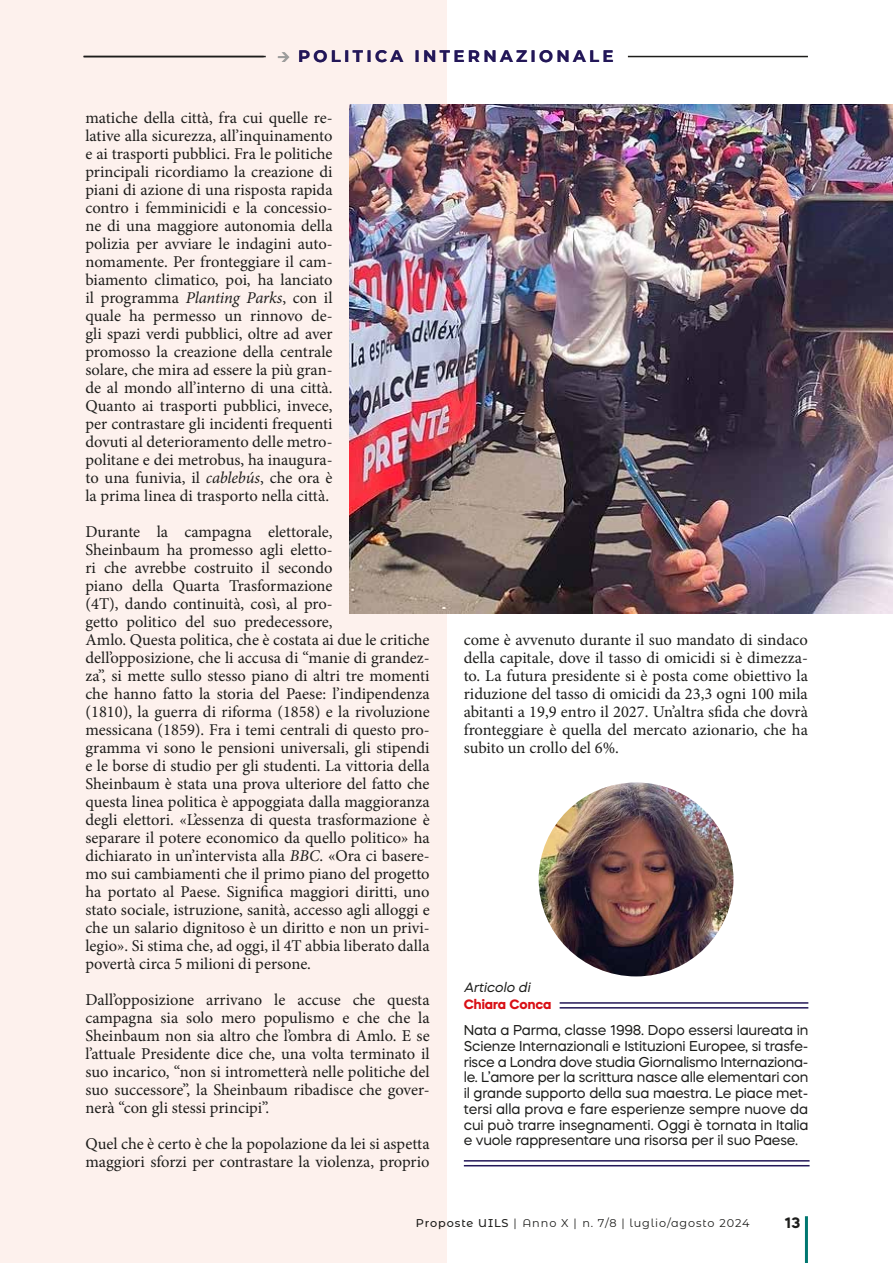
<style>
.page{position:relative;width:893px;height:1263px;background:#fff}
.page>*{position:absolute;margin:0;border:0;box-sizing:border-box;transform-origin:0 0}
.t1{font:16.5px/18px "Minion Pro";color:#1d1d1b;text-align:justify}
.t2{font:700 16.5px "Montserrat";letter-spacing:.2em;color:#231758}
.t3{font:700 15px "Mazzard H";color:#1d1d1b}
.t4{font:14.25px/15.8px "Mazzard H";letter-spacing:-.01em;color:#1d1d1b;text-align:justify}
.t5{font:700 13.5px "Mazzard H";color:#d91016}
.t6{font:italic 13.5px "Mazzard H";color:#1d1d1b}
.t7{font:11.25px "Montserrat Alternates";letter-spacing:.08em;color:#1d1d1b}
.s1{font-style:italic}
.s2{font-weight:500}
</style>
<div class="page">
<hr style="left:805px;top:1216px;width:3px;height:47px;background:#007770">
<div style="left:0;top:0;width:447px;height:1263px;background:#fdeee9"></div>
<hr style="left:560px;top:1002px;width:248px;height:2px;background:#231758">
<hr style="left:560px;top:1007px;width:248px;height:1px;background:#231758">
<img style="left:539px;top:782px;width:194px;height:194px;border-radius:97px">
<hr style="left:464px;top:1160px;width:346px;height:1px;background:#231758">
<hr style="left:464px;top:1165px;width:346px;height:1px;background:#231758">
<img style="left:350px;top:104px;width:543px;height:509px">
<hr style="left:84px;top:56px;width:182px;height:1px;background:#1d1d1b">
<hr style="left:628px;top:56px;width:180px;height:1px;background:#1d1d1b">
<p class="t2" style="left:298px;top:45px;width:317px">POLITICA INTERNAZIONALE</p>
<p class="t1" style="left:85px;top:109px;width:249px">matiche della città, fra cui quelle re&shy;lative alla sicurezza, all’inquinamento e ai trasporti pubblici. Fra le politiche principali ricordiamo la creazione di piani di azione di una risposta rapida contro i femminicidi e la concessio&shy;ne di una maggiore autonomia della polizia per avviare le indagini auto&shy;nomamente. Per fronteggiare il cam&shy;biamento climatico, poi, ha lanciato il programma <span class="s1">Planting Parks</span>, con il quale ha permesso un rinnovo de&shy;gli spazi verdi pubblici, oltre ad aver promosso la creazione della centrale solare, che mira ad essere la più gran&shy;de al mondo all’interno di una città.<br>Quanto ai trasporti pubblici, invece, per contrastare gli incidenti frequenti dovuti al deterioramento delle metro&shy;politane e dei metrobus, ha inaugura&shy;to una funivia, il <span class="s1">cablebús</span>, che ora è la prima linea di trasporto nella città.</p>
<p class="t1" style="left:85px;top:523px;width:346px;text-align:left">Durante la campagna elettorale,<br>Sheinbaum ha promesso agli eletto-<br>ri che avrebbe costruito il secondo<br>piano della Quarta Trasformazione<br>(4T), dando continuità, così, al pro-<br>getto politico del suo predecessore,<br>Amlo. Questa politica, che è costata ai due le critiche dell’opposizione, che li accusa di “manie di grandez&shy;za”, si mette sullo stesso piano di altri tre momenti che hanno fatto la storia del Paese: l’indipendenza (1810), la guerra di riforma (1858) e la rivoluzione messicana (1859). Fra i temi centrali di questo pro&shy;gramma vi sono le pensioni universali, gli stipendi e le borse di studio per gli studenti. La vittoria della Sheinbaum è stata una prova ulteriore del fatto che questa linea politica è appoggiata dalla maggioranza degli elettori. «L’essenza di questa trasformazione è separare il potere economico da quello politico» ha dichiarato in un’intervista alla <span class="s1">BBC</span>. «Ora ci basere&shy;mo sui cambiamenti che il primo piano del progetto ha portato al Paese. Significa maggiori diritti, uno stato sociale, istruzione, sanità, accesso agli alloggi e che un salario dignitoso è un diritto e non un privi&shy;legio». Si stima che, ad oggi, il 4T abbia liberato dalla povertà circa 5 milioni di persone.</p>
<p class="t1" style="left:85px;top:991px;width:346px">Dall’opposizione arrivano le accuse che questa campagna sia solo mero populismo e che che la Sheinbaum non sia altro che l’ombra di Amlo. E se l’attuale Presidente dice che, una volta terminato il suo incarico, “non si intrometterà nelle politiche del suo successore”, la Sheinbaum ribadisce che gover&shy;nerà “con gli stessi principi”.</p>
<p class="t1" style="left:85px;top:1135px;width:346px">Quel che è certo è che la popolazione da lei si aspetta maggiori sforzi per contrastare la violenza, proprio</p>
<p class="t1" style="left:464px;top:631px;width:346px">come è avvenuto durante il suo mandato di sindaco della capitale, dove il tasso di omicidi si è dimezza&shy;to. La futura presidente si è posta come obiettivo la riduzione del tasso di omicidi da 23,3 ogni 100 mila abitanti a 19,9 entro il 2027. Un’altra sfida che dovrà fronteggiare è quella del mercato azionario, che ha subito un crollo del 6%.</p>
<p class="t6" style="left:464px;top:979px;width:71px">Articolo di</p>
<p class="t5" style="left:464px;top:995px;width:89px">Chiara Conca</p>
<p class="t4" style="left:464px;top:1022px;width:346px">Nata a Parma, classe 1998. Dopo essersi laureata in Scienze Internazionali e Istituzioni Europee, si trasfe&shy;risce a Londra dove studia Giornalismo Internaziona&shy;le. L’amore per la scrittura nasce alle elementari con il grande supporto della sua maestra. Le piace met&shy;tersi alla prova e fare esperienze sempre nuove da cui può trarre insegnamenti. Oggi è tornata in Italia e vuole rappresentare una risorsa per il suo Paese.</p>
<p class="t7" style="left:416px;top:1215px;width:335px"><span class="s2">Proposte UILS</span> | Anno X | n. 7/8 | luglio/agosto 2024</p>
<p class="t3" style="left:785px;top:1212px;width:17px">13</p>
</div>
